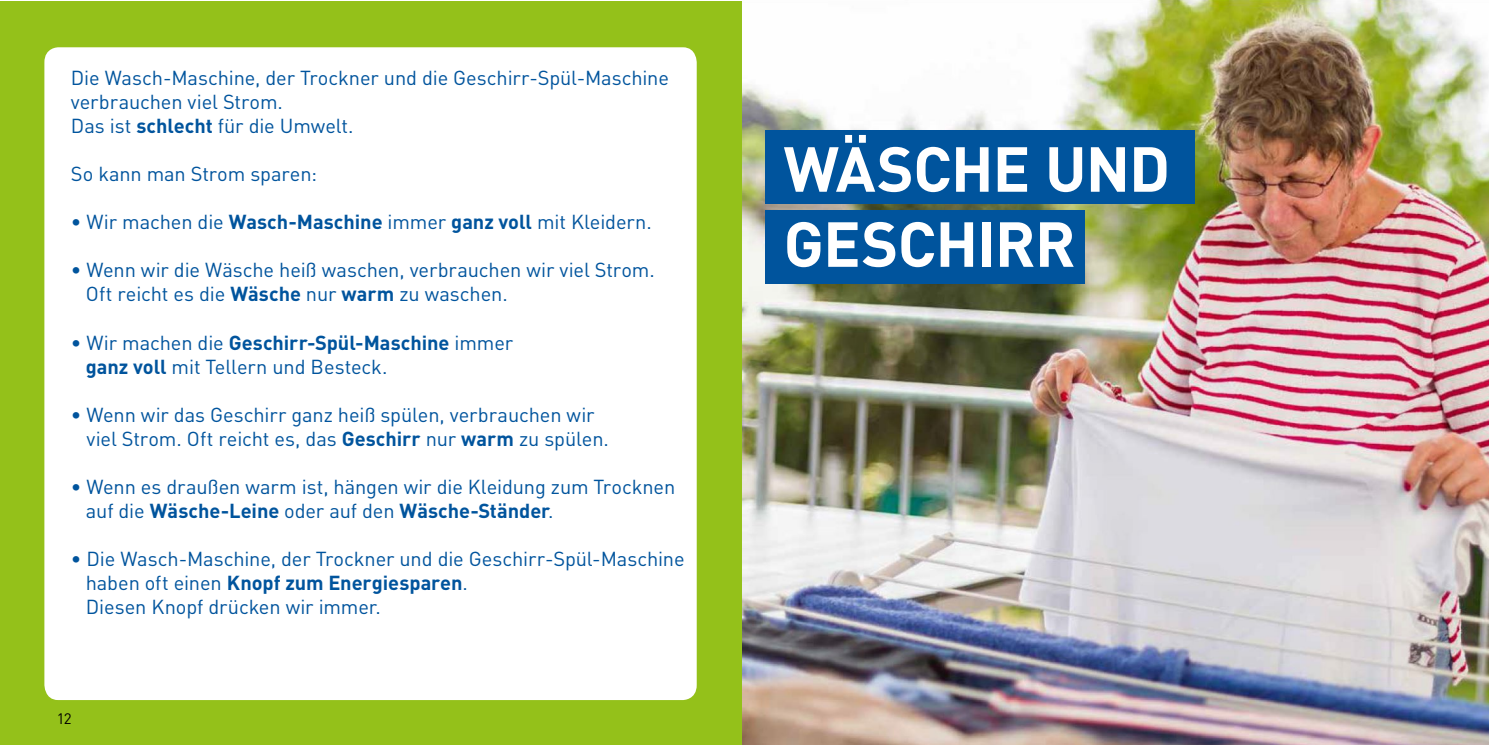
<style>
.page{position:relative;width:1489px;height:745px;background:#fff}
.page>*{position:absolute;margin:0;border:0;box-sizing:border-box;transform-origin:0 0}
.t1{font:700 62.5px/75px "DIN";letter-spacing:-.015em;color:#fff}
.t2{font:20px/24px "DIN";letter-spacing:-.005em;color:#00549d}
.t3{font:15px "DIN";color:#000}
.s1{font-weight:700}
</style>
<div class="page">
<div style="left:0;top:0;width:742px;height:744px;background:#94c11a"></div>
<div style="left:44px;top:47px;width:652px;height:652px;background:#fff;border-radius:14px"></div>
<img style="left:742px;top:0;width:746px;height:744px">
<div style="left:765px;top:130px;width:429px;height:73px;background:#00549d"></div>
<div style="left:765px;top:210px;width:319px;height:74px;background:#00549d"></div>
<p class="t2" style="left:71px;top:66px;width:599px">Die Wasch-Maschine, der Trockner und die Geschirr-Spül-Maschine verbrauchen viel Strom.<br>Das ist <span class="s1">schlecht</span> für die Umwelt.</p>
<p class="t2" style="left:71px;top:162px;width:248px">So kann man Strom sparen:</p>
<p class="t2" style="left:71px;top:210px;width:582px">• Wir machen die <span class="s1">Wasch-Maschine</span> immer <span class="s1">ganz voll</span> mit Kleidern.</p>
<p class="t2" style="left:86px;top:258px;width:570px;text-indent:-15px">• Wenn wir die Wäsche heiß waschen, verbrauchen wir viel Strom.<br>Oft reicht es die <span class="s1">Wäsche</span> nur <span class="s1">warm</span> zu waschen.</p>
<p class="t2" style="left:86px;top:330px;width:429px;text-indent:-15px">• Wir machen die <span class="s1">Geschirr-Spül-Maschine</span> immer <span class="s1">ganz voll</span> mit Tellern und Besteck.</p>
<p class="t2" style="left:86px;top:402px;width:524px;text-indent:-16px">• Wenn wir das Geschirr ganz heiß spülen, verbrauchen wir viel Strom. Oft reicht es, das <span class="s1">Geschirr</span> nur <span class="s1">warm</span> zu spülen.</p>
<p class="t2" style="left:86px;top:474px;width:591px;text-indent:-15px">• Wenn es draußen warm ist, hängen wir die Kleidung zum Trocknen auf die <span class="s1">Wäsche-Leine</span> oder auf den <span class="s1">Wäsche-Ständer</span>.</p>
<p class="t2" style="left:86px;top:546px;width:600px;text-indent:-15px">• Die Wasch-Maschine, der Trockner und die Geschirr-Spül-Maschine haben oft einen <span class="s1">Knopf zum Energiesparen</span>.<br>Diesen Knopf drücken wir immer.</p>
<p class="t3" style="left:57px;top:708px;width:16px">12</p>
<h1 class="t1" style="left:783px;top:129px;width:388px">WÄSCHE UND<br>GESCHIRR</h1>
</div>
